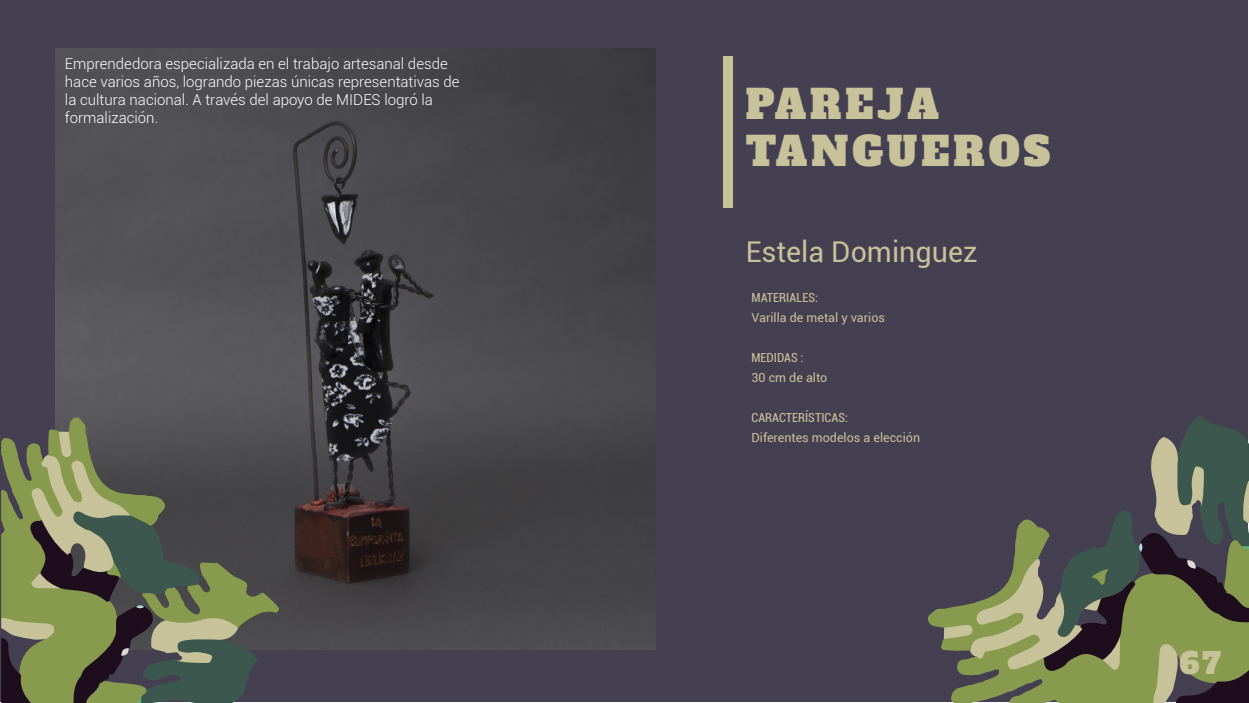
<style>
.page{position:relative;width:1249px;height:703px;background:#fff}
.page>*{position:absolute;margin:0;border:0;box-sizing:border-box;transform-origin:0 0}
.t1{font:39.25px/47.1px "Alfa Slab One";letter-spacing:.1em;color:#c7c299}
.t2{font:28.75px "Alfa Slab One";color:#c7c299}
.t3{font:28.62px "Roboto";color:#c7c299}
.t4{font:300 15px/18px "Roboto";color:#fff}
.t5{font:12.5px "Roboto";color:#c7c299}
.t6{font:condensed 12.5px "Roboto";color:#c7c299}
</style>
<div class="page">
<div style="left:0;top:0;width:1247px;height:701px;background:#453f52"></div>
<img style="left:55px;top:48px;width:601px;height:601px">
<svg style="left:1px;top:416px;width:278px;height:286px"></svg>
<svg style="left:926px;top:416px;width:323px;height:286px"></svg>
<div style="left:724px;top:56px;width:9px;height:151px;background:#c7c299"></div>
<p class="t4" style="left:65px;top:54px;width:396px">Emprendedora especializada en el trabajo artesanal desde hace varios años, logrando piezas únicas representativas de la cultura nacional. A través del apoyo de MIDES logró la formalización.</p>
<h1 class="t1" style="left:746px;top:77px;width:306px">PAREJA<br>TANGUEROS</h1>
<h3 class="t3" style="left:746px;top:232px;width:233px">Estela Dominguez</h3>
<p class="t6" style="left:751px;top:289px;width:68px">MATERIALES:</p>
<p class="t5" style="left:751px;top:309px;width:135px">Varilla de metal y varios</p>
<p class="t6" style="left:751px;top:349px;width:53px">MEDIDAS :</p>
<p class="t5" style="left:751px;top:369px;width:77px">30 cm de alto</p>
<p class="t6" style="left:751px;top:409px;width:98px">CARACTERÍSTICAS:</p>
<p class="t5" style="left:751px;top:429px;width:170px">Diferentes modelos a elección</p>
<h2 class="t2" style="left:1179px;top:638px;width:43px">67</h2>
</div>
